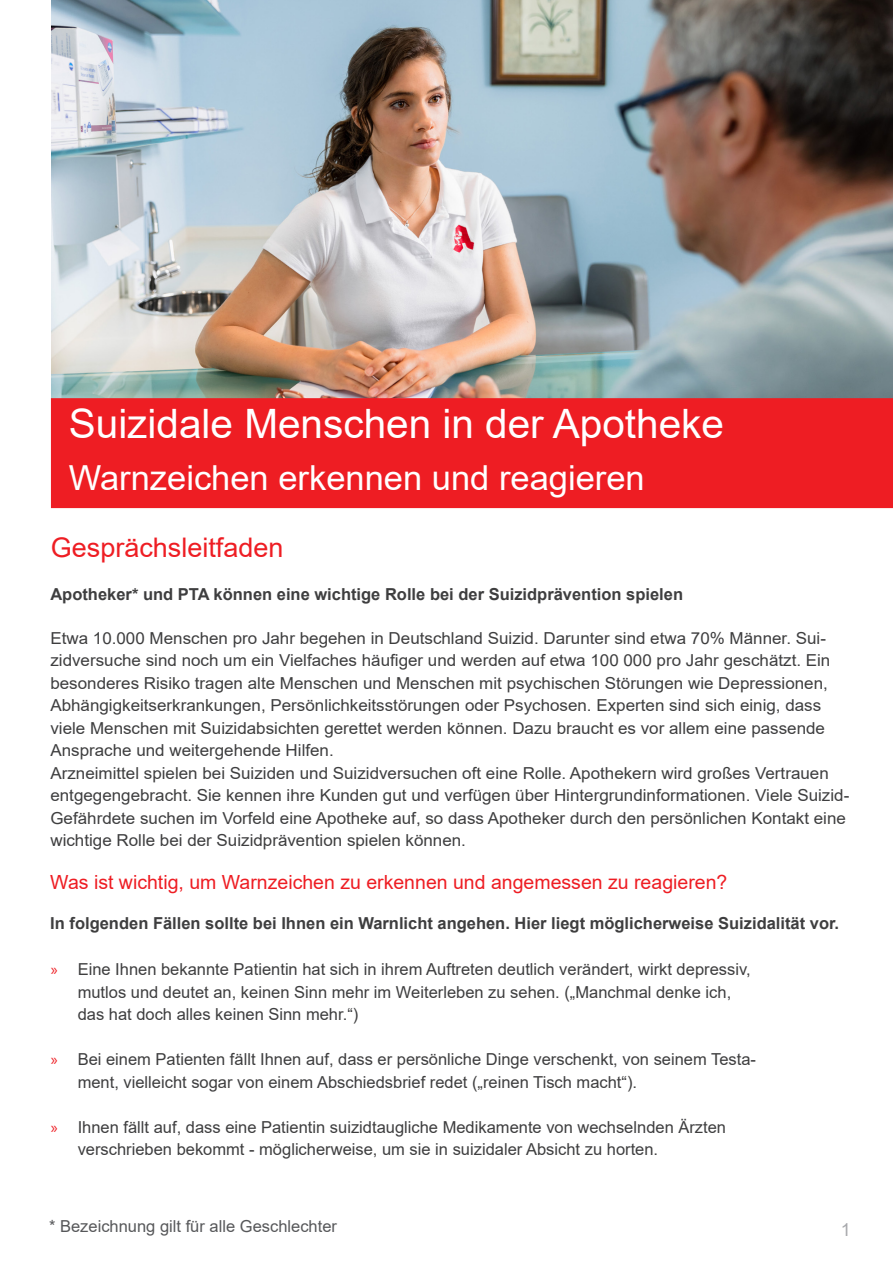
<style>
.page{position:relative;width:893px;height:1263px;background:#fff}
.page>*{position:absolute;margin:0;border:0;box-sizing:border-box;transform-origin:0 0}
.t1{font:40.5px "Arial";color:#fff}
.t2{font:34.5px "Arial";color:#fff}
.t3{font:27px "Arial";color:#ee1d23}
.t4{font:19.5px "Arial";color:#ee1d23}
.t5{font:18px "Arial";color:#a8a9ad}
.t6{font:16.5px/22.5px "Arial";color:#3e3e3f}
.t7{font:700 16.5px "Arial";color:#3e3e3f}
.t8{font:16.5px "Arial";color:#57585a}
.s1{font-family:"Myriad Pro";color:#ee1d23}
</style>
<div class="page">
<img style="left:51px;top:0;width:842px;height:398px">
<div style="left:51px;top:398px;width:842px;height:110px;background:#ee1d23"></div>
<p class="t1" style="left:69px;top:396px;width:657px">Suizidale Menschen in der Apotheke</p>
<p class="t2" style="left:69px;top:454px;width:577px">Warnzeichen erkennen und reagieren</p>
<p class="t3" style="left:51px;top:529px;width:234px">Gesprächsleitfaden</p>
<p class="t7" style="left:50px;top:583px;width:634px">Apotheker* und PTA können eine wichtige Rolle bei der Suizidprävention spielen</p>
<p class="t6" style="left:50px;top:627px;width:781px">Etwa 10.000 Menschen pro Jahr begehen in Deutschland Suizid. Darunter sind etwa 70% Männer. Sui&shy;zidversuche sind noch um ein Vielfaches häufiger und werden auf etwa 100 000 pro Jahr geschätzt. Ein besonderes Risiko tragen alte Menschen und Menschen mit psychischen Störungen wie Depressionen, Abhängigkeitserkrankungen, Persönlichkeitsstörungen oder Psychosen. Experten sind sich einig, dass viele Menschen mit Suizidabsichten gerettet werden können. Dazu braucht es vor allem eine passende Ansprache und weitergehende Hilfen.</p>
<p class="t6" style="left:50px;top:762px;width:800px">Arzneimittel spielen bei Suiziden und Suizidversuchen oft eine Rolle. Apothekern wird großes Vertrauen entgegengebracht. Sie kennen ihre Kunden gut und verfügen über Hintergrundinformationen. Viele Suizid-Gefährdete suchen im Vorfeld eine Apotheke auf, so dass Apotheker durch den persönlichen Kontakt eine wichtige Rolle bei der Suizidprävention spielen können.</p>
<p class="t4" style="left:50px;top:869px;width:678px">Was ist wichtig, um Warnzeichen zu erkennen und angemessen zu reagieren?</p>
<p class="t7" style="left:50px;top:911px;width:790px">In folgenden Fällen sollte bei Ihnen ein Warnlicht angehen. Hier liegt möglicherweise Suizidalität vor.</p>
<p class="t6" style="left:78px;top:958px;width:674px;text-indent:-27px"><span class="s1">»</span> Eine Ihnen bekannte Patientin hat sich in ihrem Auftreten deutlich verändert, wirkt depressiv, mutlos und deutet an, keinen Sinn mehr im Weiterleben zu sehen. („Manchmal denke ich, das hat doch alles keinen Sinn mehr.“)</p>
<p class="t6" style="left:78px;top:1048px;width:680px;text-indent:-27px"><span class="s1">»</span> Bei einem Patienten fällt Ihnen auf, dass er persönliche Dinge verschenkt, von seinem Testa&shy;ment, vielleicht sogar von einem Abschiedsbrief redet („reinen Tisch macht“).</p>
<p class="t6" style="left:78px;top:1116px;width:650px;text-indent:-27px"><span class="s1">»</span> Ihnen fällt auf, dass eine Patientin suizidtaugliche Medikamente von wechselnden Ärzten verschrieben bekommt - möglicherweise, um sie in suizidaler Absicht zu horten.</p>
<p class="t8" style="left:49px;top:1215px;width:289px">* Bezeichnung gilt für alle Geschlechter</p>
<p class="t5" style="left:841px;top:1217px;width:12px">1</p>
</div>
